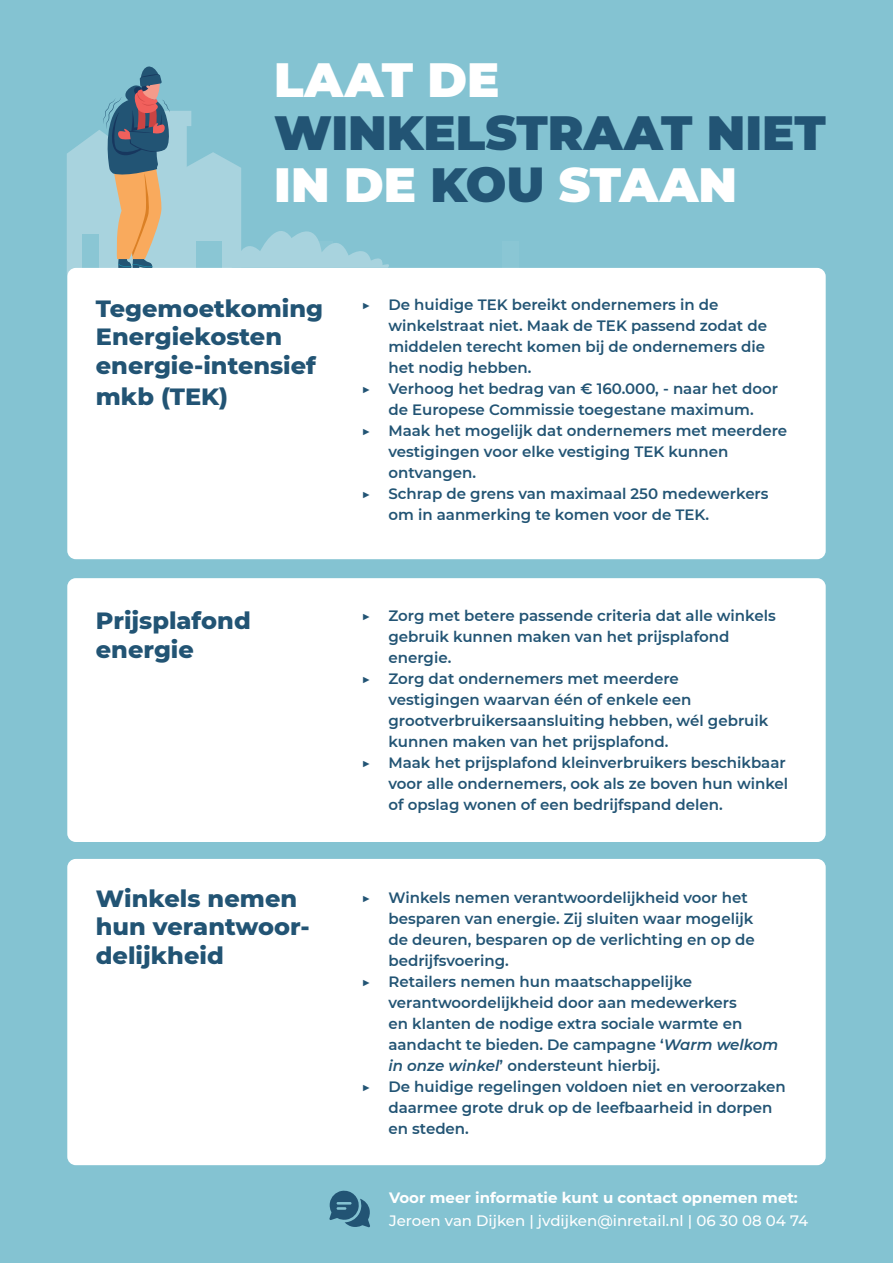
<style>
.page{position:relative;width:893px;height:1263px;background:#84c3d2}
.page>*{position:absolute;margin:0;border:0;box-sizing:border-box;transform-origin:0 0}
.t1{font:900 48px/52.5px "Montserrat";color:#225474}
.t2{font:900 48px "Montserrat";letter-spacing:.005em;color:#fff}
.t3{font:800 24px/28.8px "Montserrat";color:#225474}
.t4{font:600 15px "Montserrat";color:#225474}
.t5{font:500 15px "Montserrat";color:#fff}
.t6{font:700 15px "Montserrat";color:#fff}
.s1{color:#fff}
.s2{font-weight:500}
.s3{font-style:italic}
</style>
<div class="page">
<div style="left:502px;top:241px;width:17px;height:27px;background:#8ac6d4"></div>
<div style="left:67px;top:859px;width:759px;height:306px;background:#fff;border-radius:9px"></div>
<div style="left:67px;top:268px;width:759px;height:291px;background:#fff;border-radius:9px"></div>
<div style="left:67px;top:578px;width:759px;height:264px;background:#fff;border-radius:9px"></div>
<svg style="left:329px;top:1190px;width:41px;height:37px"></svg>
<svg style="left:67px;top:66px;width:326px;height:209px"></svg>
<h1 class="t2" style="left:274px;top:44px;width:227px">LAAT DE</h1>
<h1 class="t1" style="left:274px;top:103px;width:553px">WINKELSTRAAT NIET<br><span class="s1">IN DE</span> KOU <span class="s1">STAAN</span></h1>
<h2 class="t3" style="left:96px;top:292px;width:229px;line-height:29.4px">Tegemoetkoming<br>Energiekosten energie-intensief mkb (TEK)</h2>
<h2 class="t3" style="left:96px;top:605px;width:156px">Prijsplafond energie</h2>
<p class="t4" style="left:361px;top:294px;width:359px"><span class="s2">▶</span> De huidige TEK bereikt ondernemers in de</p>
<p class="t4" style="left:388px;top:315px;width:380px">winkelstraat niet. Maak de TEK passend zodat de</p>
<p class="t4" style="left:388px;top:336px;width:378px">middelen terecht komen bij de ondernemers die</p>
<p class="t4" style="left:388px;top:357px;width:144px">het nodig hebben.</p>
<p class="t4" style="left:361px;top:378px;width:418px"><span class="s2">▶</span> Verhoog het bedrag van € 160.000, - naar het door</p>
<p class="t4" style="left:388px;top:399px;width:367px">de Europese Commissie toegestane maximum.</p>
<p class="t4" style="left:361px;top:420px;width:427px"><span class="s2">▶</span> Maak het mogelijk dat ondernemers met meerdere</p>
<p class="t4" style="left:388px;top:441px;width:341px">vestigingen voor elke vestiging TEK kunnen</p>
<p class="t4" style="left:388px;top:462px;width:89px">ontvangen.</p>
<p class="t4" style="left:361px;top:483px;width:409px"><span class="s2">▶</span> Schrap de grens van maximaal 250 medewerkers</p>
<p class="t4" style="left:388px;top:504px;width:322px">om in aanmerking te komen voor de TEK.</p>
<p class="t4" style="left:361px;top:604px;width:416px"><span class="s2">▶</span> Zorg met betere passende criteria dat alle winkels</p>
<p class="t4" style="left:388px;top:625px;width:342px">gebruik kunnen maken van het prijsplafond</p>
<p class="t4" style="left:388px;top:646px;width:64px">energie.</p>
<p class="t4" style="left:361px;top:667px;width:319px"><span class="s2">▶</span> Zorg dat ondernemers met meerdere</p>
<p class="t4" style="left:388px;top:688px;width:304px">vestigingen waarvan één of enkele een</p>
<p class="t4" style="left:388px;top:709px;width:381px">grootverbruikersaansluiting hebben, wél gebruik</p>
<p class="t4" style="left:388px;top:730px;width:282px">kunnen maken van het prijsplafond.</p>
<p class="t4" style="left:361px;top:751px;width:426px"><span class="s2">▶</span> Maak het prijsplafond kleinverbruikers beschikbaar</p>
<p class="t4" style="left:388px;top:772px;width:401px">voor alle ondernemers, ook als ze boven hun winkel</p>
<p class="t4" style="left:388px;top:793px;width:336px">of opslag wonen of een bedrijfspand delen.</p>
<h2 class="t3" style="left:96px;top:882px;width:215px">Winkels nemen hun verantwoor&shy;delijkheid</h2>
<p class="t4" style="left:361px;top:887px;width:388px"><span class="s2">▶</span> Winkels nemen verantwoordelijkheid voor het</p>
<p class="t4" style="left:388px;top:908px;width:366px">besparen van energie. Zij sluiten waar mogelijk</p>
<p class="t4" style="left:388px;top:929px;width:368px">de deuren, besparen op de verlichting en op de</p>
<p class="t4" style="left:388px;top:950px;width:122px">bedrijfsvoering.</p>
<p class="t4" style="left:361px;top:971px;width:332px"><span class="s2">▶</span> Retailers nemen hun maatschappelijke</p>
<p class="t4" style="left:388px;top:992px;width:350px">verantwoordelijkheid door aan medewerkers</p>
<p class="t4" style="left:388px;top:1013px;width:355px">en klanten de nodige extra sociale warmte en</p>
<p class="t4" style="left:388px;top:1034px;width:391px">aandacht te bieden. De campagne ‘<span class="s3">Warm welkom</span></p>
<p class="t4" style="left:388px;top:1055px;width:273px"><span class="s3">in onze winkel</span>’ ondersteunt hierbij.</p>
<p class="t4" style="left:361px;top:1076px;width:426px"><span class="s2">▶</span> De huidige regelingen voldoen niet en veroorzaken</p>
<p class="t4" style="left:388px;top:1097px;width:386px">daarmee grote druk op de leefbaarheid in dorpen</p>
<p class="t4" style="left:388px;top:1118px;width:82px">en steden.</p>
<p class="t6" style="left:389px;top:1187px;width:410px">Voor meer informatie kunt u contact opnemen met:</p>
<p class="t5" style="left:389px;top:1210px;width:420px">Jeroen van Dijken | jvdijken@inretail.nl | 06 30 08 04 74</p>
</div>
